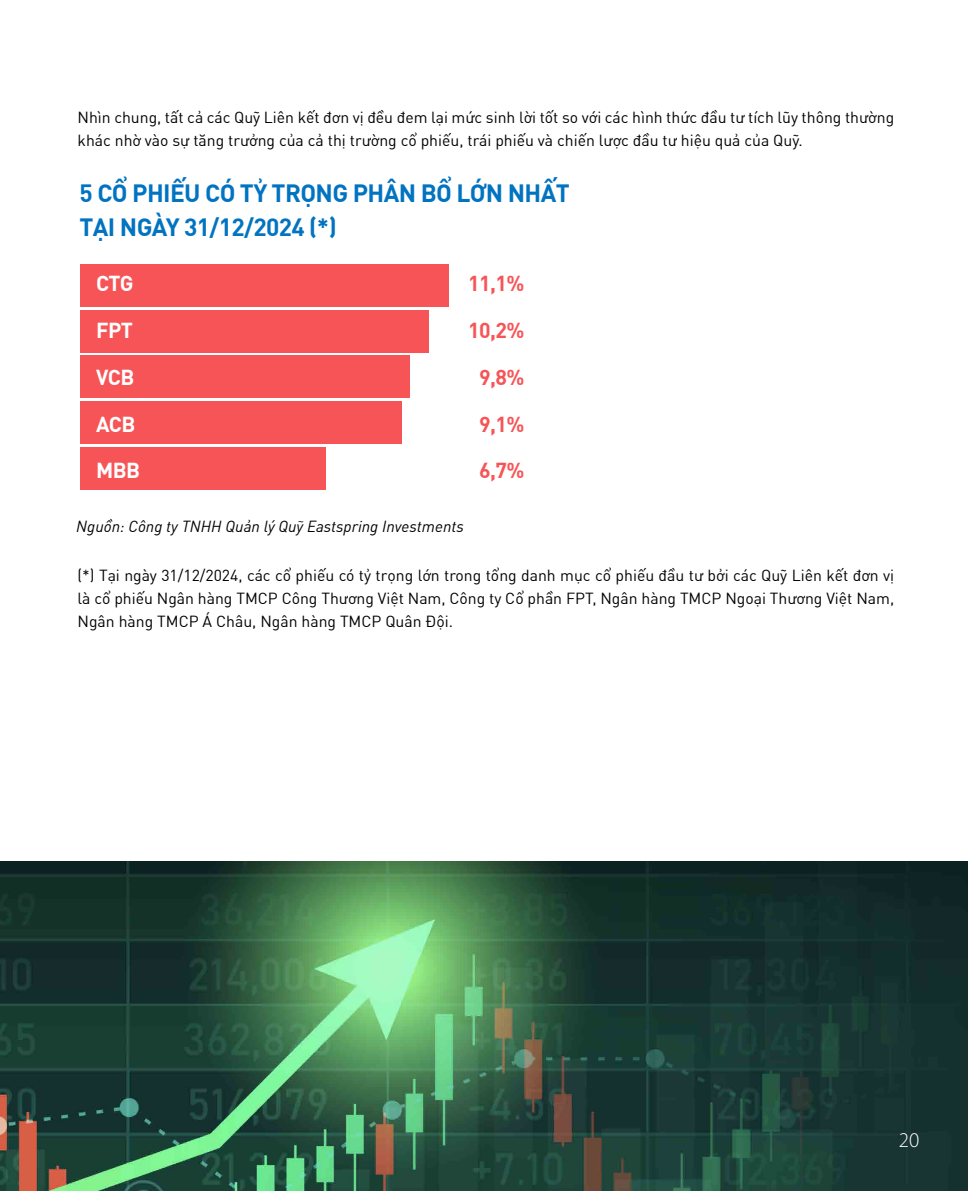
<style>
.page{position:relative;width:968px;height:1191px;background:#fff}
.page>*{position:absolute;margin:0;border:0;box-sizing:border-box;transform-origin:0 0}
.t1{font:700 24.5px/33.2px "GMVDIN Pro";letter-spacing:-.025em;color:#0073c1}
.t2{font:700 21.18px "GMVDIN Pro";color:#f75457}
.t3{font:700 21.18px "GMVDIN Pro";letter-spacing:-.025em;color:#fff}
.t4{font:300 21px "Myriad Pro";color:#fff}
.t5{font:15.75px/22.8px "GMVDIN Pro";color:#000}
.t6{font:italic 15.75px "GMVDIN Pro";color:#000}
</style>
<div class="page">
<img style="left:1px;top:861px;width:965px;height:330px">
<div style="left:80px;top:447px;width:245px;height:43px;background:#f75457"></div>
<div style="left:80px;top:402px;width:321px;height:42px;background:#f75457"></div>
<div style="left:80px;top:356px;width:329px;height:42px;background:#f75457"></div>
<div style="left:80px;top:310px;width:348px;height:42px;background:#f75457"></div>
<div style="left:80px;top:265px;width:368px;height:42px;background:#f75457"></div>
<p class="t5" style="left:78px;top:105px;width:818px">Nhìn chung, tất cả các Quỹ Liên kết đơn vị đều đem lại mức sinh lời tốt so với các hình thức đầu tư tích lũy thông thường khác nhờ vào sự tăng trưởng của cả thị trường cổ phiếu, trái phiếu và chiến lược đầu tư hiệu quả của Quỹ.</p>
<h1 class="t1" style="left:80px;top:175px;width:491px">5 CỔ PHIẾU CÓ TỶ TRỌNG PHÂN BỔ LỚN NHẤT<br>TẠI NGÀY 31/12/2024 (*)</h1>
<h2 class="t3" style="left:96px;top:267px;width:39px">CTG</h2>
<h2 class="t3" style="left:96px;top:314px;width:38px">FPT</h2>
<h2 class="t3" style="left:96px;top:361px;width:40px">VCB</h2>
<h2 class="t3" style="left:96px;top:407px;width:41px">ACB</h2>
<h2 class="t3" style="left:96px;top:454px;width:46px">MBB</h2>
<h2 class="t2" style="left:468px;top:267px;width:58px">11,1%</h2>
<h2 class="t2" style="left:468px;top:314px;width:58px">10,2%</h2>
<h2 class="t2" style="left:479px;top:361px;width:47px">9,8%</h2>
<h2 class="t2" style="left:479px;top:407px;width:47px">9,1%</h2>
<h2 class="t2" style="left:479px;top:454px;width:47px">6,7%</h2>
<p class="t6" style="left:76px;top:515px;width:389px">Nguồn: Công ty TNHH Quản lý Quỹ Eastspring Investments</p>
<p class="t5" style="left:78px;top:563px;width:818px;text-align:justify">(*) Tại ngày 31/12/2024, các cổ phiếu có tỷ trọng lớn trong tổng danh mục cổ phiếu đầu tư bởi các Quỹ Liên kết đơn vị là cổ phiếu Ngân hàng TMCP Công Thương Việt Nam, Công ty Cổ phần FPT, Ngân hàng TMCP Ngoại Thương Việt Nam, Ngân hàng TMCP Á Châu, Ngân hàng TMCP Quân Đội.</p>
<h3 class="t4" style="left:898px;top:1127px;width:22px">20</h3>
</div>
